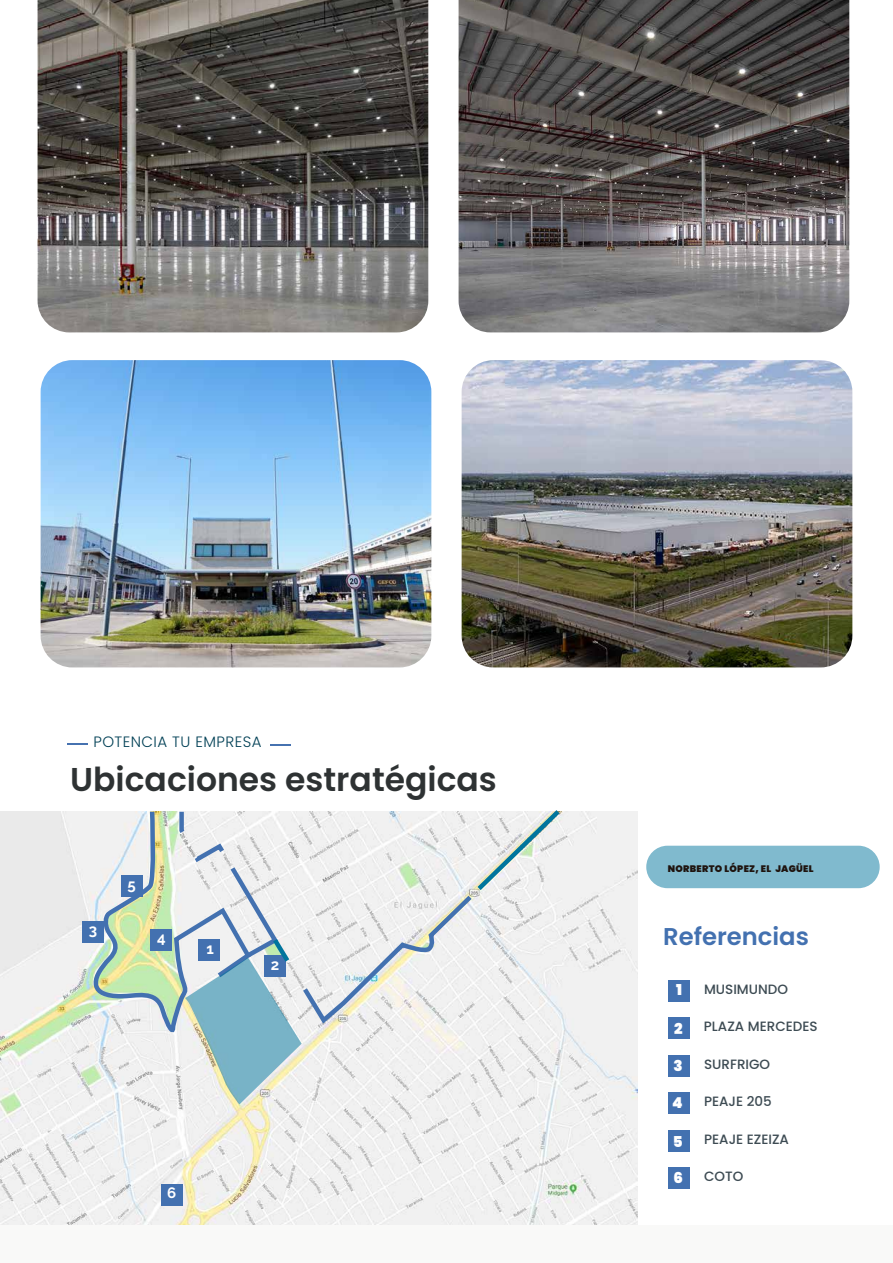
<style>
.page{position:relative;width:893px;height:1263px;background:#fff}
.page>*{position:absolute;margin:0;border:0;box-sizing:border-box;transform-origin:0 0}
.t1{font:600 33px "Poppins";color:#2e3233}
.t2{font:600 24.3px "Poppins";color:#4371b0}
.t3{font:300 15px "Poppins";letter-spacing:.03em;color:#004055}
.t4{font:900 15px "Poppins";color:#fff}
.t5{font:700 15px "Raleway";color:#fff}
.t6{font:500 13.5px "Poppins";color:#3d4b53}
.t7{font:900 9.45px "Poppins";letter-spacing:.03em;color:#1f140f}
</style>
<div class="page">
<div style="left:668px;top:1130px;width:21px;height:22px;background:#4371b0"></div>
<div style="left:668px;top:1167px;width:21px;height:21px;background:#4371b0"></div>
<div style="left:668px;top:1055px;width:21px;height:21px;background:#4371b0"></div>
<div style="left:668px;top:1092px;width:21px;height:21px;background:#4371b0"></div>
<div style="left:668px;top:980px;width:21px;height:22px;background:#4371b0"></div>
<div style="left:668px;top:1017px;width:21px;height:22px;background:#4371b0"></div>
<div style="left:646px;top:846px;width:234px;height:42px;background:#80bace;border-radius:21px"></div>
<img style="left:0;top:812px;width:637px;height:413px">
<div style="left:161px;top:1184px;width:22px;height:21px;background:#4371b0"></div>
<div style="left:82px;top:921px;width:21px;height:21px;background:#4371b0"></div>
<svg style="left:92px;top:810px;width:472px;height:294px"></svg>
<img style="left:41px;top:360px;width:390px;height:307px">
<img style="left:462px;top:360px;width:390px;height:307px">
<div style="left:0;top:1225px;width:893px;height:38px;background:#f9f9f8"></div>
<img style="left:38px;top:0;width:390px;height:332px">
<img style="left:459px;top:0;width:390px;height:332px">
<svg style="left:67px;top:743px;width:21px;height:1px"></svg>
<svg style="left:270px;top:744px;width:20px;height:1px"></svg>
<p class="t3" style="left:93px;top:733px;width:170px">POTENCIA TU EMPRESA</p>
<h1 class="t1" style="left:70px;top:760px;width:428px">Ubicaciones estratégicas</h1>
<p class="t5" style="left:89px;top:921px;width:10px">3</p>
<p class="t5" style="left:128px;top:876px;width:10px">5</p>
<p class="t5" style="left:157px;top:929px;width:10px">4</p>
<p class="t5" style="left:206px;top:940px;width:9px">1</p>
<p class="t5" style="left:271px;top:956px;width:10px">2</p>
<p class="t5" style="left:167px;top:1184px;width:11px">6</p>
<p class="t7" style="left:668px;top:863px;width:147px">NORBERTO LÓPEZ, EL JAGÜEL</p>
<h2 class="t2" style="left:663px;top:922px;width:147px">Referencias</h2>
<p class="t4" style="left:676px;top:981px;width:7px">1</p>
<p class="t6" style="left:704px;top:982px;width:86px">MUSIMUNDO</p>
<p class="t6" style="left:704px;top:1018px;width:115px">PLAZA MERCEDES</p>
<p class="t6" style="left:704px;top:1056px;width:68px">SURFRIGO</p>
<p class="t6" style="left:704px;top:1093px;width:69px">PEAJE 205</p>
<p class="t6" style="left:704px;top:1132px;width:86px">PEAJE EZEIZA</p>
<p class="t6" style="left:704px;top:1168px;width:41px">COTO</p>
<p class="t4" style="left:674px;top:1020px;width:10px">2</p>
<p class="t4" style="left:673px;top:1057px;width:11px">3</p>
<p class="t4" style="left:672px;top:1094px;width:12px">4</p>
<p class="t4" style="left:673px;top:1132px;width:11px">5</p>
<p class="t4" style="left:674px;top:1169px;width:11px">6</p>
</div>
